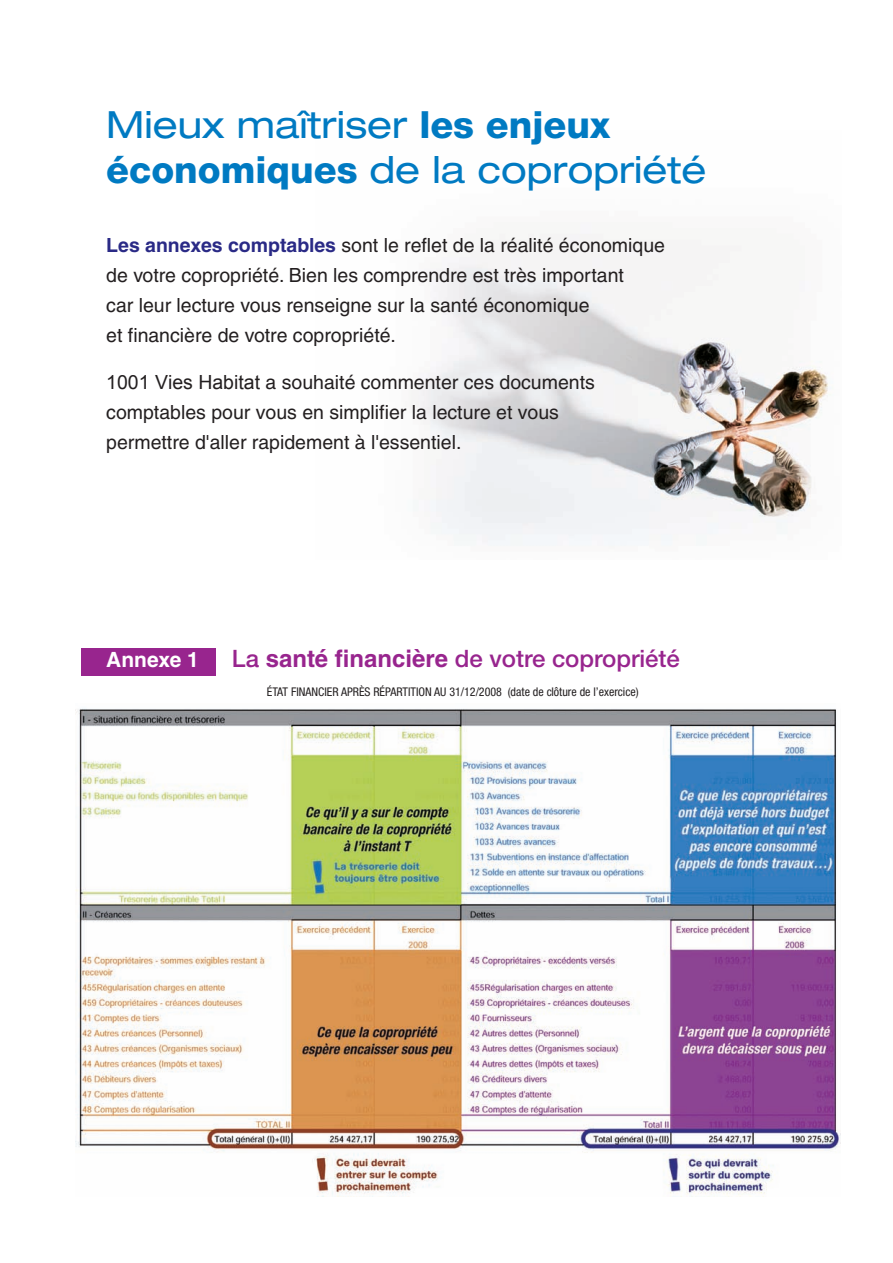
<style>
.page{position:relative;width:893px;height:1263px;background:#fff}
.page>*{position:absolute;margin:0;border:0;box-sizing:border-box;transform-origin:0 0}
.t1{font:expanded 37.5px/45px "Helvetica Neue";color:#007ac2}
.t2{font:500 24px "Helvetica Neue";color:#98258e}
.t3{font:700 21px "Helvetica";color:#fff}
.t4{font:19.5px/30px "Helvetica";color:#231f20}
.t5{font:condensed 12px "Helvetica Neue";color:#231f20}
.s1{font-weight:800;font-stretch:normal}
.s2{font-weight:700;color:#2a2a86}
.s3{font-family:"Arial"}
.s4{font-family:"Helvetica";font-weight:700}
</style>
<div class="page">
<img style="left:411px;top:234px;width:420px;height:312px">
<div style="left:81px;top:648px;width:135px;height:27px;background:#98258e"></div>
<img style="left:75px;top:708px;width:765px;height:488px">
<h1 class="t1" style="left:106px;top:106px;width:602px">Mieux maîtriser <span class="s1">les enjeux économiques</span> de la copropriété</h1>
<p class="t4" style="left:106px;top:232px;width:560px"><span class="s2">Les annexes comptables</span> sont le reflet de la réalité économique de votre copropriété. Bien les comprendre est très important<br>car leur lecture vous renseigne sur la santé économique<br>et financière de votre copropriété.</p>
<p class="t4" style="left:106px;top:369px;width:490px"><span class="s3">1001 Vies Habitat</span> a souhaité commenter ces documents comptables pour vous en simplifier la lecture et vous permettre d'aller rapidement à l'essentiel.</p>
<p class="t3" style="left:106px;top:652px;width:94px">Annexe 1</p>
<p class="t2" style="left:232px;top:650px;width:449px">La <span class="s4">santé financière</span> de votre copropriété</p>
<p class="t5" style="left:267px;top:687px;width:373px">ÉTAT FINANCIER APRÈS RÉPARTITION AU 31/12/2008 (date de clôture de l’exercice)</p>
</div>
